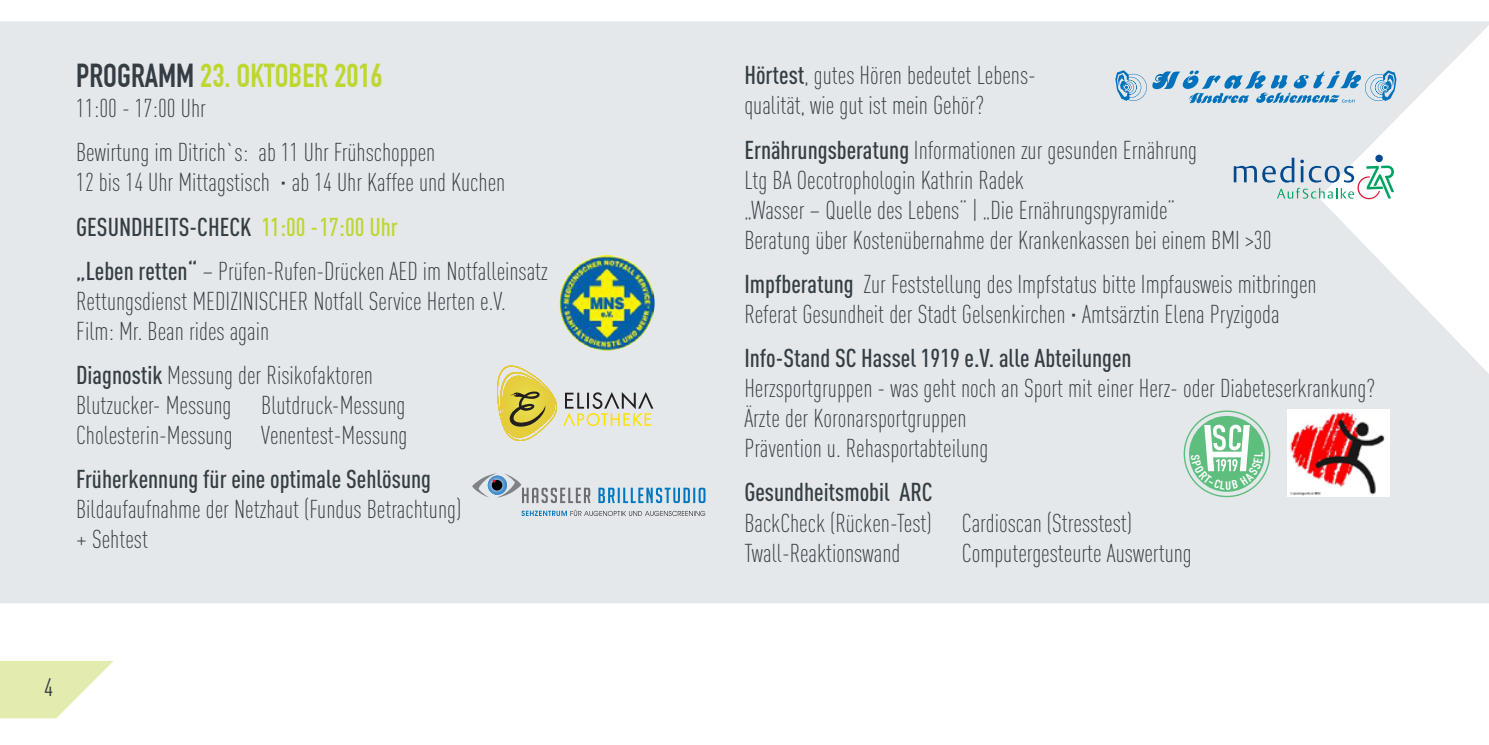
<style>
.page{position:relative;width:1489px;height:745px;background:#fff}
.page>*{position:absolute;margin:0;border:0;box-sizing:border-box;transform-origin:0 0}
.t1{font:700 32.5px "DIN Condensed";color:#bed630}
.t2{font:300 25.5px/30px "DIN Cond";color:#333d43}
.t3{font:500 25.5px "DIN Cond";color:#333d43}
.t4{font:25px "DIN Cond";color:#333d43}
.s1{color:#333d43}
.s2{font-weight:500}
.s3{font-weight:500;color:#bed630}
</style>
<div class="page">
<div style="left:0;top:21px;width:1488px;height:582px;background:#e5e8eb"></div>
<svg style="left:0;top:661px;width:114px;height:57px"></svg>
<svg style="left:497px;top:365px;width:60px;height:75px;background:#d4c876"></svg>
<svg style="left:563px;top:391px;width:90px;height:35px;background:#ceccb8"></svg>
<img style="left:559px;top:255px;width:95px;height:95px;border-radius:48px">
<svg style="left:1115px;top:70px;width:31px;height:31px"></svg>
<svg style="left:1152px;top:70px;width:244px;height:35px;background:#a0c4dc"></svg>
<div style="left:1375px;top:154px;width:7px;height:8px;background:#004a8d;border-radius:50%"></div>
<svg style="left:1233px;top:166px;width:23px;height:16px"></svg>
<svg style="left:1262px;top:158px;width:131px;height:41px"></svg>
<img style="left:1286px;top:409px;width:103px;height:86px">
<svg style="left:1188px;top:415px;width:76px;height:76px"></svg>
<svg style="left:598px;top:487px;width:107px;height:15px;background:#89bbd9"></svg>
<svg style="left:521px;top:509px;width:184px;height:6px"></svg>
<svg style="left:472px;top:473px;width:118px;height:29px;background:#c1c7cd"></svg>
<svg style="left:1190px;top:424px;width:72px;height:65px"></svg>
<p class="t1" style="left:76px;top:56px;width:308px"><span class="s1">PROGRAMM</span> 23. OKTOBER 2016</p>
<p class="t2" style="left:76px;top:86px;width:360px;line-height:44.2px">11:00 - 17:00 Uhr<br>Bewirtung im Ditrich`s: ab 11 Uhr Frühschoppen</p>
<p class="t2" style="left:76px;top:160px;width:473px;line-height:44.2px">12 bis 14 Uhr Mittagstisch · ab 14 Uhr Kaffee und Kuchen<br><span class="s2">GESUNDHEITS-CHECK</span> <span class="s3">11:00 -17:00 Uhr<br></span><span class="s2">„Leben retten“</span> – Prüfen-Rufen-Drücken AED im Notfalleinsatz</p>
<p class="t2" style="left:76px;top:285px;width:431px">Rettungsdienst MEDIZINISCHER Notfall Service Herten e.V.<br>Film: Mr. Bean rides again</p>
<p class="t2" style="left:76px;top:360px;width:333px"><span class="s2">Diagnostik</span> Messung der Risikofaktoren<br>Blutzucker- Messung Blutdruck-Messung<br>Cholesterin-Messung Venentest-Messung</p>
<p class="t3" style="left:76px;top:464px;width:356px">Früherkennung für eine optimale Sehlösung</p>
<p class="t2" style="left:76px;top:494px;width:386px">Bildaufaufnahme der Netzhaut (Fundus Betrachtung) + Sehtest</p>
<p class="t4" style="left:44px;top:671px;width:11px">4</p>
<p class="t2" style="left:744px;top:60px;width:293px"><span class="s2">Hörtest</span>, gutes Hören bedeutet Lebens&shy;qualität, wie gut ist mein Gehör?</p>
<p class="t2" style="left:744px;top:134px;width:528px"><span class="s2">Ernährungsberatung</span> Informationen zur gesunden Ernährung<br>Ltg BA Oecotrophologin Kathrin Radek<br>„Wasser – Quelle des Lebens“ | „Die Ernährungspyramide“<br>Beratung über Kostenübernahme der Krankenkassen bei einem BMI &gt;30</p>
<p class="t2" style="left:744px;top:269px;width:573px"><span class="s2">Impfberatung</span> Zur Feststellung des Impfstatus bitte Impfausweis mitbringen<br>Referat Gesundheit der Stadt Gelsenkirchen · Amtsärztin Elena Pryzigoda</p>
<p class="t3" style="left:744px;top:342px;width:389px">Info-Stand SC Hassel 1919 e.V. alle Abteilungen</p>
<p class="t2" style="left:744px;top:373px;width:632px">Herzsportgruppen - was geht noch an Sport mit einer Herz- oder Diabeteserkrankung?<br>Ärzte der Koronarsportgruppen<br>Prävention u. Rehasportabteilung</p>
<p class="t3" style="left:744px;top:477px;width:190px">Gesundheitsmobil ARC</p>
<p class="t2" style="left:744px;top:507px;width:389px">BackCheck (Rücken-Test) Cardioscan (Stresstest)<br>Twall-Reaktionswand</p>
<p class="t2" style="left:961px;top:537px;width:231px">Computergesteurte Auswertung</p>
</div>
